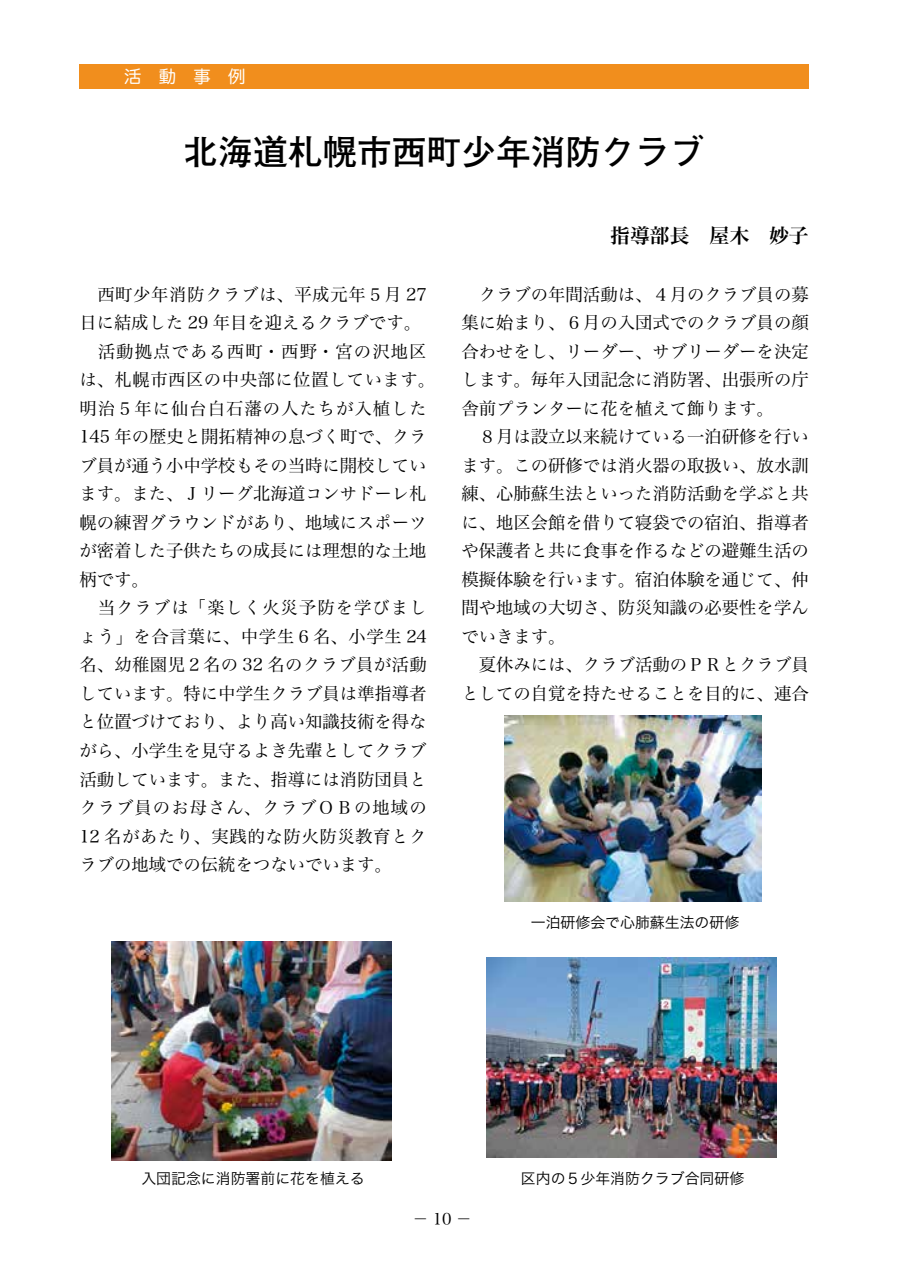
<style>
.page{position:relative;width:903px;height:1275px;background:#fff}
.page>*{position:absolute;margin:0;border:0;box-sizing:border-box;transform-origin:0 0}
.t1{font:700 34.65px "Futo Go B101 Pr 6 N";color:#000}
.t2{font:19.78px "Hira Min Pro N W6";color:#000}
.t3{font:17.32px/28.5px "Hira Min Pro N W3";color:#000}
.t4{font:17.32px "Hira Maru Pro N W4";color:#fff}
.t5{font:16.1px "Hira Min Pro N W3";color:#000}
.t6{font:14.88px "Hira Kaku Pro N W3";color:#000}
</style>
<div class="page">
<div style="left:79px;top:64px;width:730px;height:25px;background:#f18e1d"></div>
<img style="left:505px;top:716px;width:257px;height:185px">
<img style="left:486px;top:957px;width:290px;height:200px">
<img style="left:112px;top:941px;width:280px;height:219px">
<p class="t4" style="left:107px;top:62px;width:140px">　活動事例</p>
<h1 class="t1" style="left:184px;top:124px;width:522px">北海道札幌市西町少年消防クラブ</h1>
<p class="t2" style="left:610px;top:218px;width:200px">指導部長　屋木　妙子</p>
<p class="t3" style="left:79px;top:278px;width:357px">　西町少年消防クラブは、平成元年５月 27日に結成した 29 年目を迎えるクラブです。　活動拠点である西町・西野・宮の沢地区は、札幌市西区の中央部に位置しています。明治５年に仙台白石藩の人たちが入植した<br>145 年の歴史と開拓精神の息づく町で、クラブ員が通う小中学校もその当時に開校しています。また、Ｊリーグ北海道コンサドーレ札幌の練習グラウンドがあり、地域にスポーツが密着した子供たちの成長には理想的な土地柄です。<br>　当クラブは「楽しく火災予防を学びましょう」を合言葉に、中学生６名、小学生 24名、幼稚園児２名の 32 名のクラブ員が活動しています。特に中学生クラブ員は準指導者と位置づけており、より高い知識技術を得ながら、小学生を見守るよき先輩としてクラブ活動しています。また、指導には消防団員とクラブ員のお母さん、クラブＯＢの地域の<br>12 名があたり、実践的な防火防災教育とクラブの地域での伝統をつないでいます。</p>
<p class="t3" style="left:461px;top:278px;width:349px">　クラブの年間活動は、４月のクラブ員の募集に始まり、６月の入団式でのクラブ員の顔合わせをし、リーダー、サブリーダーを決定します。毎年入団記念に消防署、出張所の庁舎前プランターに花を植えて飾ります。<br>　８月は設立以来続けている一泊研修を行います。この研修では消火器の取扱い、放水訓練、心肺蘇生法といった消防活動を学ぶと共に、地区会館を借りて寝袋での宿泊、指導者や保護者と共に食事を作るなどの避難生活の模擬体験を行います。宿泊体験を通じて、仲間や地域の大切さ、防災知識の必要性を学んでいきます。<br>　夏休みには、クラブ活動のＰＲとクラブ員としての自覚を持たせることを目的に、連合</p>
<p class="t6" style="left:531px;top:909px;width:210px">一泊研修会で心肺蘇生法の研修</p>
<p class="t6" style="left:141px;top:1165px;width:225px">入団記念に消防署前に花を植える</p>
<p class="t5" style="left:412px;top:1205px;width:61px">－10－</p>
<p class="t6" style="left:521px;top:1165px;width:225px">区内の５少年消防クラブ合同研修</p>
</div>
